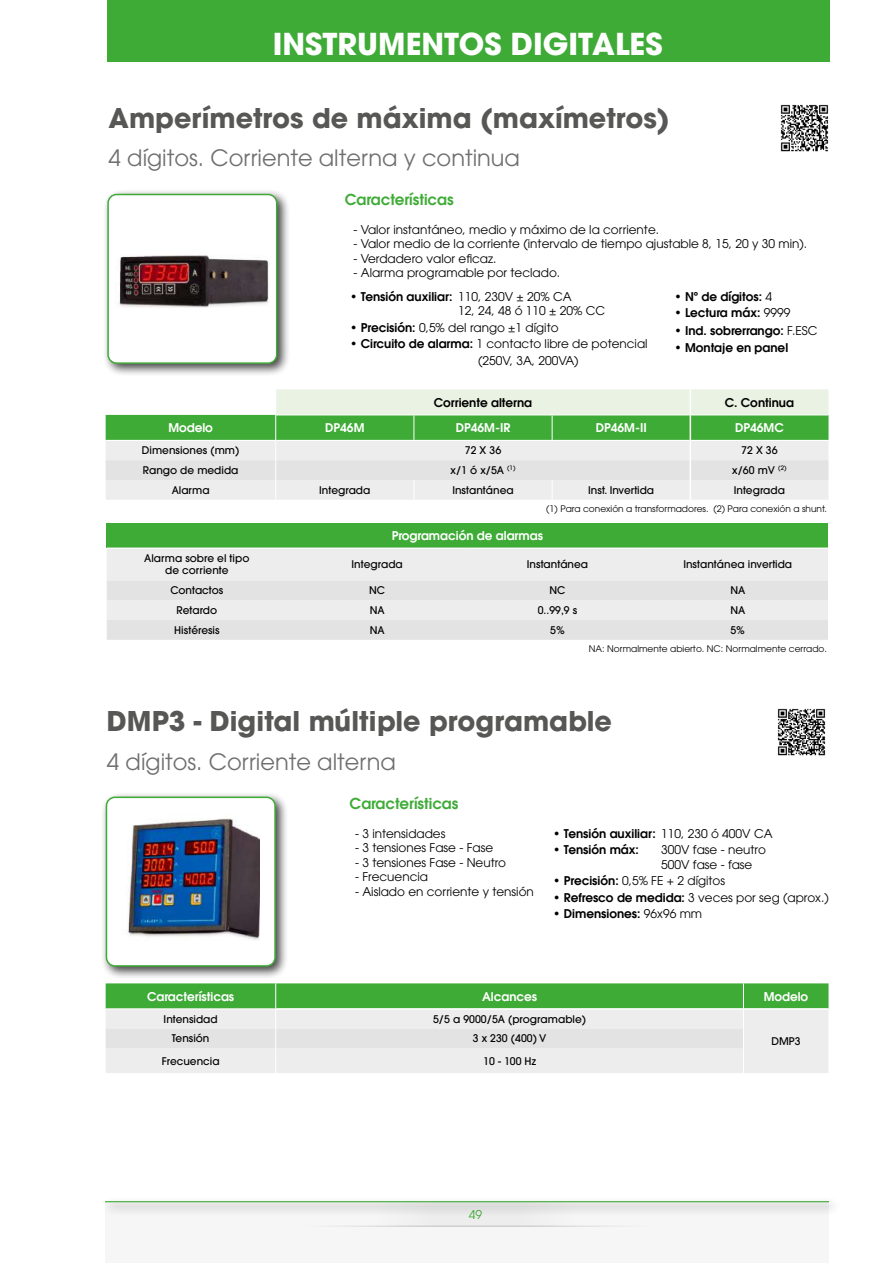
<style>
.page{position:relative;width:893px;height:1263px;background:#fff}
.page>*{position:absolute;margin:0;border:0;box-sizing:border-box;transform-origin:0 0}
.t1{font:700 30px "ITC Avant Garde Std";color:#fff}
.t2{font:700 27px "ITC Avant Garde Std";color:#575756}
.t3{font:22.5px "ITC Avant Garde Std";color:#706f6f}
.t4{font:600 15px "ITC Avant Garde Std";color:#3fab37}
.t5{font:12px/14.4px "ITC Avant Garde Std";color:#000}
.t6{font:600 12px "ITC Avant Garde Std";color:#000}
.t7{font:600 12px "ITC Avant Garde Std";color:#fff}
.t8{font:12px "ITC Avant Garde Std";color:#3fab37}
.t9{font:500 10.5px/12.6px "ITC Avant Garde Std";color:#000;text-align:center}
.t10{font:9px "ITC Avant Garde Std";color:#000}
.s1{font-weight:400}
.s2{font-weight:600}
</style>
<div class="page">
<div style="left:107px;top:0;width:723px;height:61px;background:#3fab37"></div>
<div style="left:106px;top:1202px;width:723px;height:61px;background:#f6f6f6"></div>
<div style="left:475px;top:1202px;width:100px;height:25px;background:#ededed"></div>
<div style="left:376px;top:1202px;width:99px;height:25px;background:#ededed"></div>
<hr style="left:476px;top:1225px;width:186px;height:2px;background:#c6c6c6">
<hr style="left:290px;top:1225px;width:186px;height:2px;background:#c6c6c6">
<div style="left:101px;top:1196px;width:740px;height:19px;background:#000;opacity:.75"></div>
<hr style="left:105px;top:1201px;width:724px;height:1px;background:#3fab37">
<div style="left:102px;top:189px;width:189px;height:188px;background:#000;opacity:.75"></div>
<div style="left:108px;top:194px;width:169px;height:169px;background:#fff;border-radius:9px"></div>
<div style="left:107px;top:194px;width:170px;height:170px;border:2px solid #3fab37;border-radius:9px"></div>
<img style="left:118px;top:255px;width:151px;height:53px">
<div style="left:107px;top:524px;width:721px;height:24px;background:#3fab37"></div>
<div style="left:107px;top:549px;width:721px;height:31px;background:#ededed"></div>
<svg style="left:107px;top:580px;width:721px;height:60px;background:#e6e6e6"></svg>
<hr style="left:107px;top:547px;width:180px;height:2px;background:#fff">
<hr style="left:287px;top:547px;width:180px;height:2px;background:#fff">
<hr style="left:467px;top:547px;width:181px;height:2px;background:#fff">
<hr style="left:648px;top:547px;width:180px;height:2px;background:#fff">
<svg style="left:106px;top:389px;width:722px;height:111px;background:#c5dfc3"></svg>
<div style="left:101px;top:791px;width:188px;height:189px;background:#000;opacity:.75"></div>
<div style="left:106px;top:797px;width:169px;height:169px;background:#fff;border-radius:9px"></div>
<div style="left:106px;top:796px;width:170px;height:171px;border:2px solid #3fab37;border-radius:9px"></div>
<svg style="left:106px;top:983px;width:722px;height:90px;background:#bbd9b9"></svg>
<img style="left:127px;top:818px;width:133px;height:122px">
<img style="left:780px;top:104px;width:49px;height:48px">
<img style="left:777px;top:708px;width:49px;height:48px">
<h1 class="t1" style="left:273px;top:24px;width:391px">INSTRUMENTOS DIGITALES</h1>
<h2 class="t2" style="left:109px;top:100px;width:563px">Amperímetros de máxima (maxímetros)</h2>
<h3 class="t3" style="left:109px;top:144px;width:413px">4 dígitos. Corriente alterna y continua</h3>
<p class="t4" style="left:345px;top:190px;width:110px">Características</p>
<p class="t5" style="left:354px;top:222px;width:307px">- Valor instantáneo, medio y máximo de la corriente.</p>
<p class="t5" style="left:354px;top:237px;width:455px">- Valor medio de la corriente (intervalo de tiempo ajustable 8, 15, 20 y 30 min).</p>
<p class="t5" style="left:354px;top:251px;width:145px">- Verdadero valor eficaz.</p>
<p class="t5" style="left:354px;top:266px;width:208px">- Alarma programable por teclado.</p>
<p class="t6" style="left:674px;top:288px;width:99px">• Nº de dígitos: <span class="s1">4</span></p>
<p class="t6" style="left:674px;top:305px;width:117px">• Lectura máx: <span class="s1">9999</span></p>
<p class="t6" style="left:674px;top:323px;width:145px">• Ind. sobrerrango: <span class="s1">F.ESC</span></p>
<p class="t6" style="left:674px;top:339px;width:115px">• Montaje en panel</p>
<p class="t5" style="left:458px;top:289px;width:148px;text-indent:-108px"><span class="s2">• Tensión auxiliar:</span> 110, 230V ± 20% CA<br>12, 24, 48 ó 110 ± 20% CC</p>
<p class="t5" style="left:350px;top:320px;width:210px"><span class="s2">• Precisión:</span> 0,5% del rango ±1 dígito</p>
<p class="t5" style="left:478px;top:335px;width:171px;line-height:16.5px;text-indent:-128px"><span class="s2">• Circuito de alarma:</span> 1 contacto libre de potencial (250V, 3A, 200VA)</p>
<p class="t6" style="left:434px;top:394px;width:100px">Corriente alterna</p>
<p class="t6" style="left:725px;top:394px;width:71px">C. Continua</p>
<p class="t7" style="left:168px;top:420px;width:46px">Modelo</p>
<p class="t7" style="left:325px;top:420px;width:41px">DP46M</p>
<p class="t7" style="left:456px;top:420px;width:56px">DP46M-IR</p>
<p class="t7" style="left:596px;top:420px;width:53px">DP46M-II</p>
<p class="t7" style="left:735px;top:420px;width:50px">DP46MC</p>
<p class="t9" style="left:142px;top:444px;width:99px">Dimensiones (mm)</p>
<p class="t9" style="left:465px;top:444px;width:38px">72 X 36</p>
<p class="t9" style="left:741px;top:444px;width:38px">72 X 36</p>
<p class="t9" style="left:143px;top:464px;width:97px">Rango de medida</p>
<p class="t9" style="left:451px;top:464px;width:66px">x/1 ó x/5A <sup>(1)</sup></p>
<p class="t9" style="left:732px;top:464px;width:56px">x/60 mV <sup>(2)</sup></p>
<p class="t9" style="left:172px;top:483px;width:40px">Alarma</p>
<p class="t9" style="left:319px;top:483px;width:53px">Integrada</p>
<p class="t9" style="left:452px;top:483px;width:63px">Instantánea</p>
<p class="t9" style="left:588px;top:483px;width:68px">Inst. Invertida</p>
<p class="t9" style="left:734px;top:483px;width:53px">Integrada</p>
<p class="t10" style="left:546px;top:503px;width:282px">(1) Para conexión a transformadores. (2) Para conexión a shunt.</p>
<p class="t7" style="left:392px;top:528px;width:153px">Programación de alarmas</p>
<p class="t9" style="left:144px;top:552px;width:107px">Alarma sobre el tipo de corriente</p>
<p class="t9" style="left:352px;top:558px;width:53px">Integrada</p>
<p class="t9" style="left:527px;top:558px;width:63px">Instantánea</p>
<p class="t9" style="left:683px;top:558px;width:110px">Instantánea invertida</p>
<p class="t9" style="left:170px;top:584px;width:54px">Contactos</p>
<p class="t9" style="left:369px;top:584px;width:17px">NC</p>
<p class="t9" style="left:549px;top:584px;width:17px">NC</p>
<p class="t9" style="left:730px;top:584px;width:16px">NA</p>
<p class="t9" style="left:177px;top:604px;width:42px">Retardo</p>
<p class="t9" style="left:370px;top:604px;width:16px">NA</p>
<p class="t9" style="left:538px;top:604px;width:41px">0..99,9 s</p>
<p class="t9" style="left:730px;top:604px;width:16px">NA</p>
<p class="t9" style="left:174px;top:624px;width:47px">Histéresis</p>
<p class="t9" style="left:370px;top:624px;width:16px">NA</p>
<p class="t9" style="left:550px;top:624px;width:16px">5%</p>
<p class="t9" style="left:730px;top:624px;width:16px">5%</p>
<p class="t10" style="left:589px;top:643px;width:239px">NA: Normalmente abierto. NC: Normalmente cerrado.</p>
<h2 class="t2" style="left:107px;top:703px;width:506px">DMP3 - Digital múltiple programable</h2>
<h3 class="t3" style="left:107px;top:748px;width:290px">4 dígitos. Corriente alterna</h3>
<p class="t4" style="left:350px;top:793px;width:110px">Características</p>
<p class="t5" style="left:355px;top:826px;width:92px">- 3 intensidades</p>
<p class="t5" style="left:355px;top:841px;width:140px">- 3 tensiones Fase - Fase</p>
<p class="t5" style="left:355px;top:855px;width:153px">- 3 tensiones Fase - Neutro</p>
<p class="t5" style="left:355px;top:869px;width:74px">- Frecuencia</p>
<p class="t5" style="left:355px;top:884px;width:180px">- Aislado en corriente y tensión</p>
<p class="t6" style="left:553px;top:826px;width:221px">• Tensión auxiliar: <span class="s1">110, 230 ó 400V CA</span></p>
<p class="t6" style="left:553px;top:842px;width:87px">• Tensión máx:</p>
<p class="t5" style="left:661px;top:843px;width:106px">300V fase - neutro<br>500V fase - fase</p>
<p class="t5" style="left:553px;top:874px;width:173px"><span class="s2">• Precisión:</span> 0,5% FE + 2 dígitos</p>
<p class="t5" style="left:553px;top:890px;width:277px"><span class="s2">• Refresco de medida:</span> 3 veces por seg (aprox.)</p>
<p class="t6" style="left:553px;top:906px;width:150px">• Dimensiones: <span class="s1">96x96 mm</span></p>
<p class="t7" style="left:147px;top:988px;width:89px">Características</p>
<p class="t7" style="left:482px;top:988px;width:57px">Alcances</p>
<p class="t7" style="left:764px;top:988px;width:46px">Modelo</p>
<p class="t9" style="left:164px;top:1012px;width:56px">Intensidad</p>
<p class="t9" style="left:433px;top:1012px;width:154px">5/5 a 9000/5A (programable)</p>
<p class="t9" style="left:172px;top:1032px;width:39px">Tensión</p>
<p class="t9" style="left:473px;top:1032px;width:75px">3 x 230 (400) V</p>
<p class="t9" style="left:771px;top:1035px;width:31px">DMP3</p>
<p class="t9" style="left:162px;top:1054px;width:59px">Frecuencia</p>
<p class="t9" style="left:483px;top:1054px;width:54px">10 - 100 Hz</p>
<p class="t8" style="left:469px;top:1207px;width:15px">49</p>
</div>
